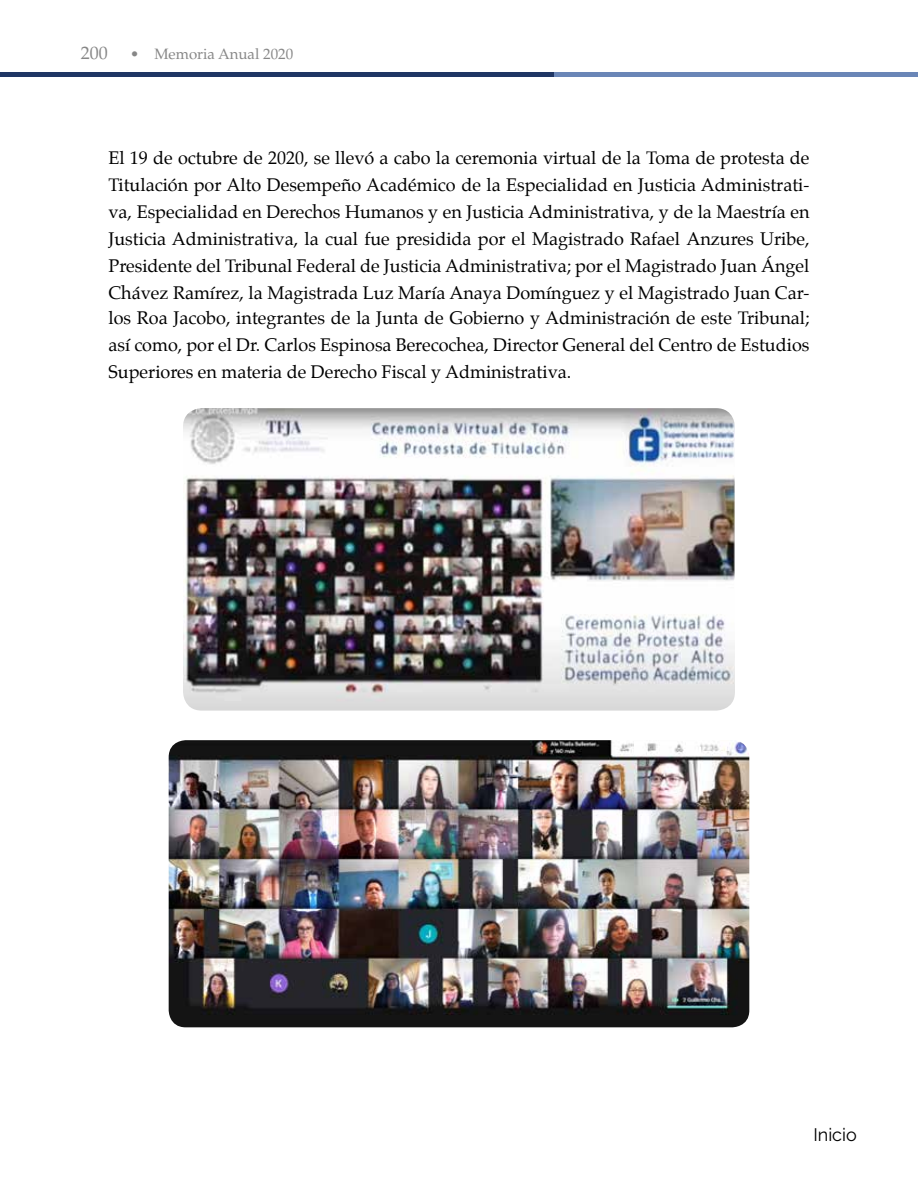
<style>
.page{position:relative;width:918px;height:1188px;background:#fff}
.page>*{position:absolute;margin:0;border:0;box-sizing:border-box;transform-origin:0 0}
.t1{font:18px/26.8px "Palatino";color:#000;text-align:justify}
.t2{font:18px "Raleway";color:#000}
.t3{font:18px "Palatino LT Std";color:#878787}
.t4{font:15px "Palatino LT Std";color:#878787}
</style>
<div class="page">
<div style="left:554px;top:72px;width:364px;height:5px;background:#6a86b7"></div>
<div style="left:0;top:72px;width:554px;height:5px;background:#1f3664"></div>
<img style="left:183px;top:408px;width:552px;height:303px">
<img style="left:169px;top:740px;width:580px;height:287px">
<p class="t3" style="left:81px;top:42px;width:28px">200</p>
<p class="t4" style="left:130px;top:45px;width:164px">• Memoria Anual 2020</p>
<p class="t1" style="left:108px;top:144px;width:703px">El 19 de octubre de 2020, se llevó a cabo la ceremonia virtual de la Toma de protesta de Titulación por Alto Desempeño Académico de la Especialidad en Justicia Administrati&shy;va, Especialidad en Derechos Humanos y en Justicia Administrativa, y de la Maestría en Justicia Administrativa, la cual fue presidida por el Magistrado Rafael Anzures Uribe, Presidente del Tribunal Federal de Justicia Administrativa; por el Magistrado Juan Ángel Chávez Ramírez, la Magistrada Luz María Anaya Domínguez y el Magistrado Juan Car&shy;los Roa Jacobo, integrantes de la Junta de Gobierno y Administración de este Tribunal; así como, por el Dr. Carlos Espinosa Berecochea, Director General del Centro de Estudios Superiores en materia de Derecho Fiscal y Administrativa.</p>
<p class="t2" style="left:813px;top:1124px;width:45px">Inicio</p>
</div>
